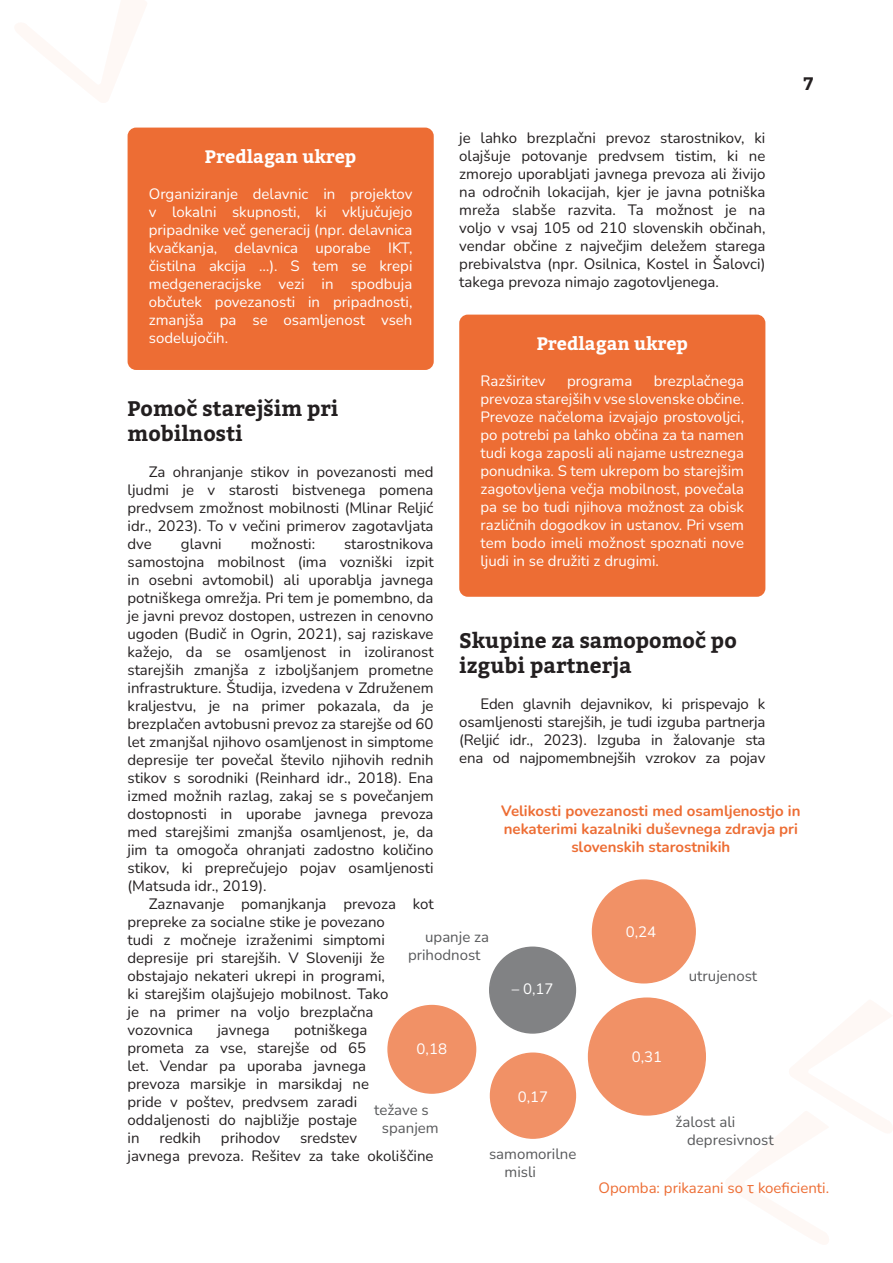
<style>
.page{position:relative;width:893px;height:1263px;background:#fff}
.page>*{position:absolute;margin:0;border:0;box-sizing:border-box;transform-origin:0 0}
.Naslov_2{font:700 21px/25.2px "Bitter";color:#231f20}
.Naslov_3{font:700 18px "Bitter";color:#fff}
.t1{font:700 18px "Bitter";color:#231f20}
.Besedilo{font:15px/18px "Nunito";color:#231f20;text-align:justify}
.Besedilo-2{font:15px/18px "Nunito";color:#fff;text-align:justify}
.Besedilo-3{font:700 15px/18px "Nunito";color:#ed6d34;text-align:center}
.Besedilo-4{font:15px "Nunito";color:#58595b}
.Besedilo-5{font:15px "Nunito";color:#ed6d34}
.BrezZamika{font:15px "Nunito";color:#fff}
.s1{font-family:"Open Sans"}
</style>
<div class="page">
<div style="left:128px;top:128px;width:306px;height:242px;background:#ed6d34;border-radius:9px"></div>
<div style="left:589px;top:998px;width:116px;height:117px;background:#f19166;border-radius:50%"></div>
<div style="left:588px;top:997px;width:118px;height:119px;border:2px solid #ed6d34;border-radius:50%"></div>
<div style="left:490px;top:947px;width:85px;height:86px;background:#818284;border-radius:50%"></div>
<div style="left:489px;top:946px;width:87px;height:88px;border:2px solid #58595b;border-radius:50%"></div>
<div style="left:490px;top:1053px;width:85px;height:85px;background:#f19166;border-radius:50%"></div>
<div style="left:490px;top:1052px;width:86px;height:87px;border:2px solid #ed6d34;border-radius:50%"></div>
<div style="left:592px;top:880px;width:103px;height:103px;background:#f19166;border-radius:50%"></div>
<div style="left:592px;top:879px;width:104px;height:104px;border:2px solid #ed6d34;border-radius:50%"></div>
<div style="left:388px;top:1005px;width:88px;height:88px;background:#f19166;border-radius:50%"></div>
<div style="left:387px;top:1005px;width:89px;height:89px;border:2px solid #ed6d34;border-radius:50%"></div>
<div style="left:459px;top:315px;width:306px;height:282px;background:#ed6d34;border-radius:9px"></div>
<p class="t1" style="left:804px;top:72px;width:11px">7</p>
<p class="Besedilo" style="left:459px;top:128px;width:308px">je lahko brezplačni prevoz starostnikov, ki olajšuje potovanje predvsem tistim, ki ne zmorejo uporabljati javnega prevoza ali živijo na odročnih lokacijah, kjer je javna potniška mreža slabše razvita. Ta možnost je na voljo v vsaj 105 od 210 slovenskih občinah, vendar občine z največjim deležem starega prebivalstva (npr. Osilnica, Kostel in Šalovci) takega prevoza nimajo zagotovljenega.</p>
<p class="Naslov_3" style="left:205px;top:145px;width:153px">Predlagan ukrep</p>
<p class="Besedilo-2" style="left:149px;top:184px;width:265px">Organiziranje delavnic in projektov v lokalni skupnosti, ki vključujejo pripadnike več generacij (npr. delavnica kvačkanja, delavnica uporabe IKT, čistilna akcija …). S tem se krepi medgeneracijske vezi in spodbuja občutek povezanosti in pripadnosti, zmanjša pa se osamljenost vseh sodelujočih.</p>
<p class="Naslov_3" style="left:537px;top:332px;width:153px">Predlagan ukrep</p>
<p class="Besedilo-2" style="left:480px;top:371px;width:67px">Razširitev</p>
<p class="Besedilo-2" style="left:567px;top:371px;width:67px">programa</p>
<p class="Besedilo-2" style="left:480px;top:371px;width:265px;text-indent:173px">brezplačnega prevoza starejših v vse slovenske občine.<br>Prevoze načeloma izvajajo prostovoljci, po potrebi pa lahko občina za ta namen tudi koga zaposli ali najame ustreznega ponudnika. S tem ukrepom bo starejšim zagotovljena večja mobilnost, povečala pa se bo tudi njihova možnost za obisk različnih dogodkov in ustanov. Pri vsem tem bodo imeli možnost spoznati nove ljudi in se družiti z drugimi.</p>
<p class="Naslov_2" style="left:128px;top:397px;width:213px">Pomoč starejšim pri mobilnosti</p>
<p class="Besedilo" style="left:128px;top:462px;width:308px;text-indent:21px">Za ohranjanje stikov in povezanosti med ljudmi je v starosti bistvenega pomena predvsem zmožnost mobilnosti (Mlinar Reljić idr., 2023). To v večini primerov zagotavljata dve</p>
<p class="Besedilo" style="left:181px;top:534px;width:42px">glavni</p>
<p class="Besedilo" style="left:251px;top:534px;width:66px">možnosti:</p>
<p class="Besedilo" style="left:128px;top:534px;width:308px;text-indent:217px">starostnikova samostojna mobilnost (ima vozniški izpit in osebni avtomobil) ali uporablja javnega potniškega omrežja. Pri tem je pomembno, da je javni prevoz dostopen, ustrezen in cenovno ugoden (Budič in Ogrin, 2021), saj raziskave kažejo, da se osamljenost in izoliranost starejših zmanjša z izboljšanjem prometne infrastrukture. Študija, izvedena v Združenem kraljestvu, je na primer pokazala, da je brezplačen avtobusni prevoz za starejše od 60 let zmanjšal njihovo osamljenost in simptome depresije ter povečal število njihovih rednih stikov s sorodniki (Reinhard idr., 2018). Ena izmed možnih razlag, zakaj se s povečanjem dostopnosti in uporabe javnega prevoza med starejšimi zmanjša osamljenost, je, da jim ta omogoča ohranjati zadostno količino stikov, ki preprečujejo pojav osamljenosti (Matsuda idr., 2019).</p>
<p class="Besedilo" style="left:128px;top:894px;width:308px;text-align:left;text-indent:21px">Zaznavanje pomanjkanja prevoza kot prepreke za socialne stike je povezano<br>tudi z močneje izraženimi simptomi depresije pri starejših. V Sloveniji že obstajajo nekateri ukrepi in programi,<br>ki starejšim olajšujejo mobilnost. Tako<br>je na primer na voljo brezplačna vozovnica</p>
<p class="Naslov_2" style="left:459px;top:628px;width:279px">Skupine za samopomoč po izgubi partnerja</p>
<p class="Besedilo" style="left:459px;top:694px;width:308px;text-indent:21px">Eden glavnih dejavnikov, ki prispevajo k osamljenosti starejših, je tudi izguba partnerja (Reljić idr., 2023). Izguba in žalovanje sta ena od najpomembnejših vzrokov za pojav</p>
<p class="Besedilo-3" style="left:501px;top:801px;width:301px">Velikosti povezanosti med osamljenostjo in nekaterimi kazalniki duševnega zdravja pri slovenskih starostnikih</p>
<p class="BrezZamika" style="left:626px;top:921px;width:32px">0,24</p>
<p class="Besedilo-4" style="left:425px;top:927px;width:65px">upanje za</p>
<p class="Besedilo-4" style="left:408px;top:945px;width:74px">prihodnost</p>
<p class="Besedilo-4" style="left:689px;top:965px;width:70px">utrujenost</p>
<p class="BrezZamika" style="left:512px;top:978px;width:43px">– 0,17</p>
<p class="Besedilo" style="left:128px;top:1020px;width:243px;text-align:left;text-indent:166px">potniškega prometa za vse, starejše od 65 let. Vendar pa uporaba javnega prevoza marsikje in marsikdaj ne pride v poštev, predvsem zaradi oddaljenosti do najbližje postaje in</p>
<p class="Besedilo" style="left:217px;top:1020px;width:54px">javnega</p>
<p class="BrezZamika" style="left:417px;top:1038px;width:32px">0,18</p>
<p class="BrezZamika" style="left:632px;top:1047px;width:32px">0,31</p>
<p class="BrezZamika" style="left:518px;top:1086px;width:32px">0,17</p>
<p class="Besedilo-4" style="left:374px;top:1100px;width:56px">težave s</p>
<p class="Besedilo-4" style="left:382px;top:1118px;width:58px">spanjem</p>
<p class="Besedilo-4" style="left:676px;top:1112px;width:61px">žalost ali</p>
<p class="Besedilo-4" style="left:687px;top:1130px;width:88px">depresivnost</p>
<p class="Besedilo" style="left:128px;top:1128px;width:308px;text-indent:172px">sredstev<br>javnega prevoza. Rešitev za take okoliščine</p>
<p class="Besedilo" style="left:159px;top:1128px;width:43px">redkih</p>
<p class="Besedilo" style="left:221px;top:1128px;width:61px">prihodov</p>
<p class="Besedilo-4" style="left:489px;top:1143px;width:89px">samomorilne</p>
<p class="Besedilo-4" style="left:504px;top:1161px;width:33px">misli</p>
<p class="Besedilo-5" style="left:598px;top:1177px;width:232px">Opomba: prikazani so <span class="s1">τ</span> koeficienti.</p>
</div>
